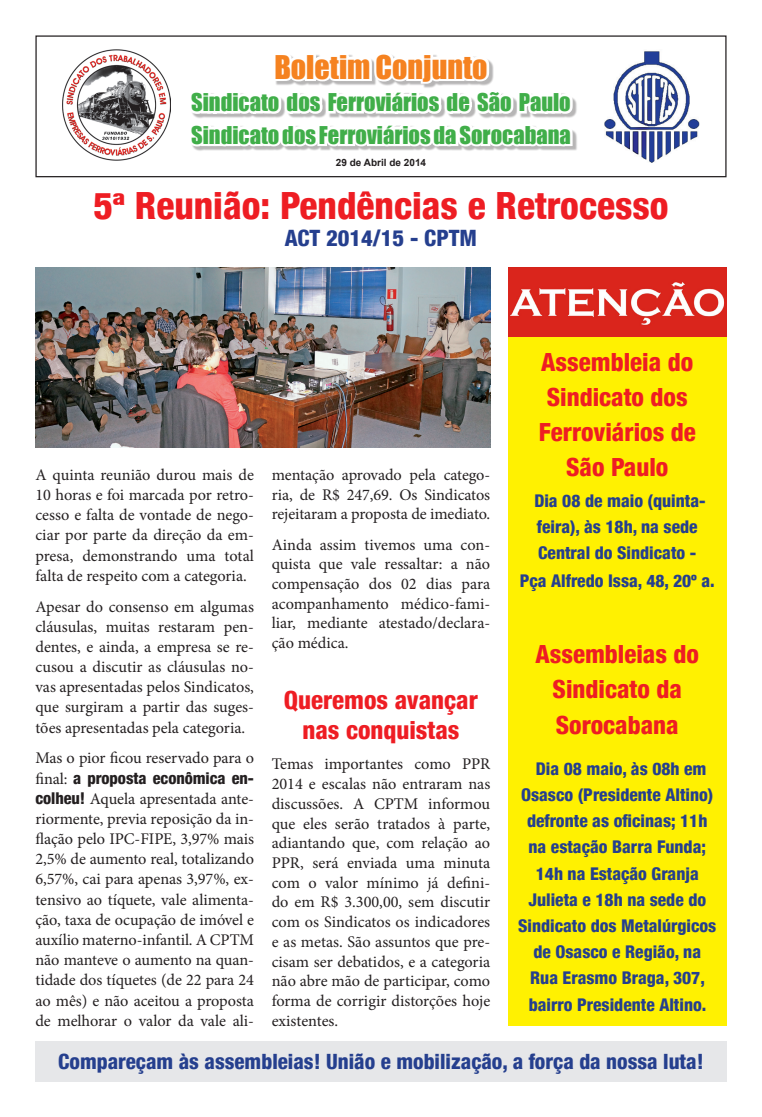
<style>
.page{position:relative;width:762px;height:1117px;background:#fff}
.page>*{position:absolute;margin:0;border:0;box-sizing:border-box;transform-origin:0 0}
.t1{font:800 condensed 37.5px "Helvetica 87";color:#ee1d23}
.t2{font:30px "Impact";color:#f58220}
.t3{font:800 condensed 25px/35.1px "Helvetica 87";color:#ee1d23;text-align:center}
.t4{font:22.5px/32.5px "Impact";color:#40ae49}
.t5{font:800 condensed 22.5px "Helvetica 87";color:#253f8e}
.t6{font:800 condensed 21px "Helvetica 87";color:#253f8e}
.t7{font:800 condensed 17.5px/26.1px "Helvetica 87";color:#253f8e;text-align:center}
.t8{font:16.25px/20.1px "Minion Pro";letter-spacing:-.005em;color:#231f20;text-align:justify}
.t9{font:700 10px "Arial";color:#231f20}
.s1{font-family:"Helvetica 87";font-weight:800;font-stretch:condensed}
</style>
<div class="page">
<div style="left:35px;top:1040px;width:691px;height:41px;background:#e6e7e9"></div>
<svg style="left:185px;top:55px;width:391px;height:123px"></svg>
<div style="left:35px;top:35px;width:691px;height:142px;border:1px solid #231f20"></div>
<img style="left:62px;top:50px;width:109px;height:111px">
<img style="left:508px;top:268px;width:218px;height:69px">
<div style="left:508px;top:337px;width:218px;height:688px;background:#fff101"></div>
<img style="left:35px;top:268px;width:455px;height:179px">
<img style="left:605px;top:51px;width:95px;height:112px">
<p class="t2" style="left:274px;top:43px;width:215px">Boletim Conjunto</p>
<p class="t4" style="left:191px;top:85px;width:381px">Sindicato dos Ferroviários de São Paulo<br>Sindicato dos Ferroviários da Sorocabana</p>
<p class="t9" style="left:336px;top:156px;width:92px">29 de Abril de 2014</p>
<p class="t1" style="left:93px;top:183px;width:577px">5ª Reunião: Pendências e Retrocesso</p>
<p class="t5" style="left:285px;top:224px;width:194px">ACT 2014/15 - CPTM</p>
<p class="t8" style="left:35px;top:464px;width:220px">A quinta reunião durou mais de 10 horas e foi marcada por retro&shy;cesso e falta de vontade de nego&shy;ciar por parte da direção da em&shy;presa, demonstrando uma total falta de respeito com a categoria.</p>
<p class="t8" style="left:35px;top:596px;width:220px">Apesar do consenso em algumas cláusulas, muitas restaram pen&shy;dentes, e ainda, a empresa se re&shy;cusou a discutir as cláusulas no&shy;vas apresentadas pelos Sindicatos, que surgiram a partir das suges&shy;tões apresentadas pela categoria.</p>
<p class="t8" style="left:35px;top:748px;width:220px">Mas o pior ficou reservado para o final: <span class="s1">a proposta econômica en&shy;colheu!</span> Aquela apresentada ante&shy;riormente, previa reposição da in&shy;flação pelo IPC-FIPE, 3,97% mais 2,5% de aumento real, totalizando 6,57%, cai para apenas 3,97%, ex&shy;tensivo ao tíquete, vale alimenta&shy;ção, taxa de ocupação de imóvel e auxílio materno-infantil. A CPTM não manteve o aumento na quan&shy;tidade dos tíquetes (de 22 para 24 ao mês) e não aceitou a proposta de melhorar o valor da vale ali-</p>
<p class="t8" style="left:272px;top:465px;width:220px;line-height:19.8px">mentação aprovado pela catego&shy;ria, de R$ 247,69. Os Sindicatos rejeitaram a proposta de imediato.</p>
<p class="t8" style="left:272px;top:534px;width:220px;line-height:19.8px">Ainda assim tivemos uma con&shy;quista que vale ressaltar: a não compensação dos 02 dias para acompanhamento médico-fami&shy;liar, mediante atestado/declara&shy;ção médica.</p>
<p class="t3" style="left:284px;top:684px;width:196px;line-height:30.2px">Queremos avançar nas conquistas</p>
<p class="t8" style="left:272px;top:754px;width:220px;line-height:19.8px">Temas importantes como PPR 2014 e escalas não entraram nas discussões. A CPTM informou que eles serão tratados à parte, adiantando que, com relação ao PPR, será enviada uma minuta com o valor mínimo já defini&shy;do em R$ 3.300,00, sem discutir com os Sindicatos os indicadores e as metas. São assuntos que pre&shy;cisam ser debatidos, e a categoria não abre mão de participar, como forma de corrigir distorções hoje existentes.</p>
<p class="t3" style="left:539px;top:343px;width:158px">Assembleia do<br>Sindicato dos<br>Ferroviários de<br>São Paulo</p>
<p class="t7" style="left:520px;top:487px;width:196px;line-height:26.6px">Dia 08 de maio (quinta&shy;feira), às 18h, na sede<br>Central do Sindicato -<br>Pça Alfredo Issa, 48, 20º a.</p>
<p class="t3" style="left:535px;top:636px;width:165px">Assembleias do</p>
<p class="t3" style="left:553px;top:671px;width:131px;text-align:left">Sindicato da<br>Sorocabana</p>
<p class="t7" style="left:518px;top:755px;width:200px">Dia 08 maio, às 08h em<br>Osasco (Presidente Altino) defronte as oficinas; 11h na estação Barra Funda;<br>14h na Estação Granja<br>Julieta e 18h na sede do<br>Sindicato dos Metalúrgicos de Osasco e Região, na<br>Rua Erasmo Braga, 307, bairro Presidente Altino.</p>
<p class="t6" style="left:58px;top:1047px;width:647px">Compareçam às assembleias! União e mobilização, a força da nossa luta!</p>
</div>
